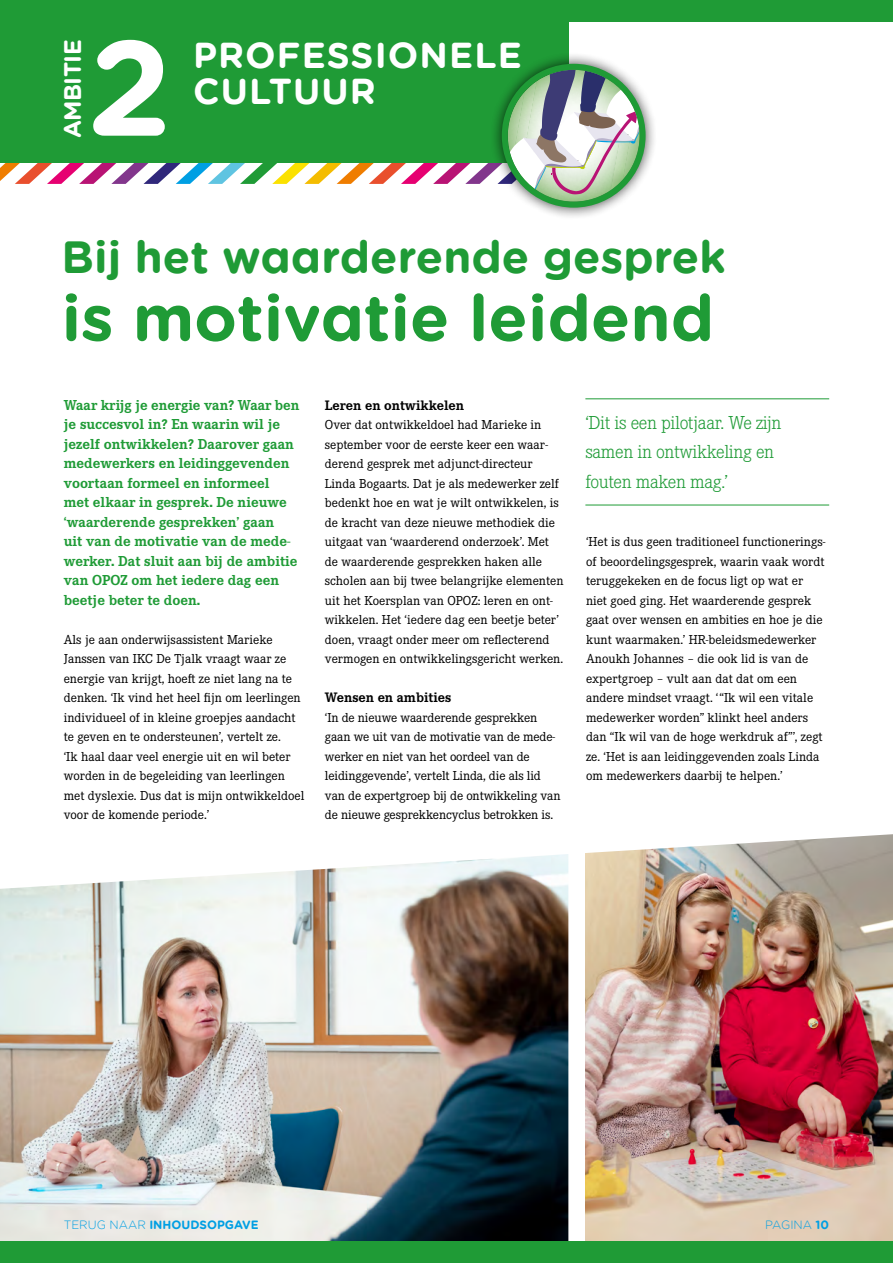
<style>
.page{position:relative;width:893px;height:1263px;background:#fff}
.page>*{position:absolute;margin:0;border:0;box-sizing:border-box;transform-origin:0 0}
.t1{font:700 135px "VGM Gotham Rounded";color:#fff}
.t2{font:700 64.5px "VGM Gotham Rounded";color:#1f9b36}
.t3{font:700 45px "VGM Gotham Rounded";color:#1f9b36}
.t4{font:700 36px "VGM Gotham Rounded";letter-spacing:.03em;color:#fff}
.t5{font:700 24px "VGM Gotham Rounded";letter-spacing:-.025em;color:#fff}
.t6{font:300 19.5px/29.2px "Corporate E Pro";letter-spacing:-.02em;color:#1f9b36}
.t7{font:700 15px/19.5px "Corporate E Pro";color:#1f9b36}
.t8{font:700 14.25px "Corporate E Pro";color:#000}
.t9{font:13.5px/19.5px "Corporate E Pro";color:#000}
.t10{font:700 12px "VGM Gotham Rounded";color:#009fe3}
.t11{font:300 12px "VGM Gotham Rounded";color:#009fe3}
.s1{font-weight:300}
.s2{font-weight:700}
</style>
<div class="page">
<img style="left:585px;top:889px;width:308px;height:353px">
<img style="left:0;top:889px;width:568px;height:353px">
<svg style="left:2px;top:834px;width:891px;height:55px"></svg>
<hr style="left:585px;top:398px;width:244px;height:1px;background:#1f9b36">
<hr style="left:585px;top:505px;width:244px;height:1px;background:#1f9b36">
<div style="left:0;top:0;width:893px;height:21px;background:#1f9b36"></div>
<div style="left:0;top:0;width:568px;height:163px;background:#1f9b36"></div>
<div style="left:489px;top:51px;width:169px;height:169px;background:#000;opacity:.75"></div>
<svg style="left:0;top:70px;width:640px;height:132px"></svg>
<div style="left:502px;top:64px;width:144px;height:144px;border:6px solid #1f9b36;border-radius:50%"></div>
<div style="left:0;top:1242px;width:893px;height:21px;background:#1f9b36"></div>
<h3 class="t5" style="left:55px;top:138px;width:100px;rotate:-90deg">AMBITIE</h3>
<h1 class="t1" style="left:87px;top:-11px;width:86px">2</h1>
<h3 class="t4" style="left:193px;top:29px;width:330px">PROFESSIONELE</h3>
<h3 class="t4" style="left:193px;top:65px;width:184px">CULTUUR</h3>
<h3 class="t3" style="left:62px;top:224px;width:666px">Bij het waarderende gesprek</h3>
<h2 class="t2" style="left:62px;top:271px;width:654px">is motivatie leidend</h2>
<p class="t7" style="left:64px;top:394px;width:237px">Waar krijg je energie van? Waar ben je succesvol in? En waarin wil je jezelf ontwikkelen? Daarover gaan medewerkers en leidinggevenden voortaan formeel en informeel<br>met elkaar in gesprek. De nieuwe ‘waarderende gesprekken’ gaan<br>uit van de motivatie van de mede&shy;werker. Dat sluit aan bij de ambitie van OPOZ om het iedere dag een beetje beter te doen.</p>
<p class="t9" style="left:64px;top:629px;width:242px">Als je aan onderwijsassistent Marieke Janssen van IKC De Tjalk vraagt waar ze energie van krijgt, hoeft ze niet lang na te denken. ‘Ik vind het heel fijn om leerlingen individueel of in kleine groepjes aandacht te geven en te ondersteunen’, vertelt ze.<br>‘Ik haal daar veel energie uit en wil beter worden in de begeleiding van leerlingen met dyslexie. Dus dat is mijn ontwikkeldoel voor de komende periode.’</p>
<p class="t8" style="left:325px;top:395px;width:141px">Leren en ontwikkelen</p>
<p class="t9" style="left:325px;top:414px;width:240px">Over dat ontwikkeldoel had Marieke in september voor de eerste keer een waar&shy;derend gesprek met adjunct-directeur Linda Bogaarts. Dat je als medewerker zelf bedenkt hoe en wat je wilt ontwikkelen, is de kracht van deze nieuwe methodiek die uitgaat van ‘waarderend onderzoek’. Met de waarderende gesprekken haken alle scholen aan bij twee belangrijke elementen uit het Koersplan van OPOZ: leren en ont&shy;wikkelen. Het ‘iedere dag een beetje beter’ doen, vraagt onder meer om reflecterend vermogen en ontwikkelingsgericht werken.</p>
<p class="t8" style="left:325px;top:687px;width:128px">Wensen en ambities</p>
<p class="t9" style="left:325px;top:707px;width:237px">‘In de nieuwe waarderende gesprekken gaan we uit van de motivatie van de mede&shy;werker en niet van het oordeel van de leidinggevende’, vertelt Linda, die als lid van de expertgroep bij de ontwikkeling van de nieuwe gesprekkencyclus betrokken is.</p>
<h3 class="t6" style="left:585px;top:407px;width:198px">‘Dit is een pilotjaar. We zijn samen in ontwikkeling en fouten maken mag.’</h3>
<p class="t9" style="left:586px;top:531px;width:241px">‘Het is dus geen traditioneel functionerings&shy;of beoordelingsgesprek, waarin vaak wordt teruggekeken en de focus ligt op wat er niet goed ging. Het waarderende gesprek gaat over wensen en ambities en hoe je die kunt waarmaken.’ HR-beleidsmedewerker Anoukh Johannes – die ook lid is van de expertgroep – vult aan dat dat om een andere mindset vraagt. ‘ “Ik wil een vitale medewerker worden” klinkt heel anders dan “Ik wil van de hoge werkdruk af”’, zegt ze. ‘Het is aan leidinggevenden zoals Linda om medewerkers daarbij te helpen.’</p>
<p class="t10" style="left:64px;top:1216px;width:196px"><span class="s1">TERUG NAAR</span> INHOUDSOPGAVE</p>
<p class="t11" style="left:765px;top:1216px;width:65px">PAGINA <span class="s2">10</span></p>
</div>
